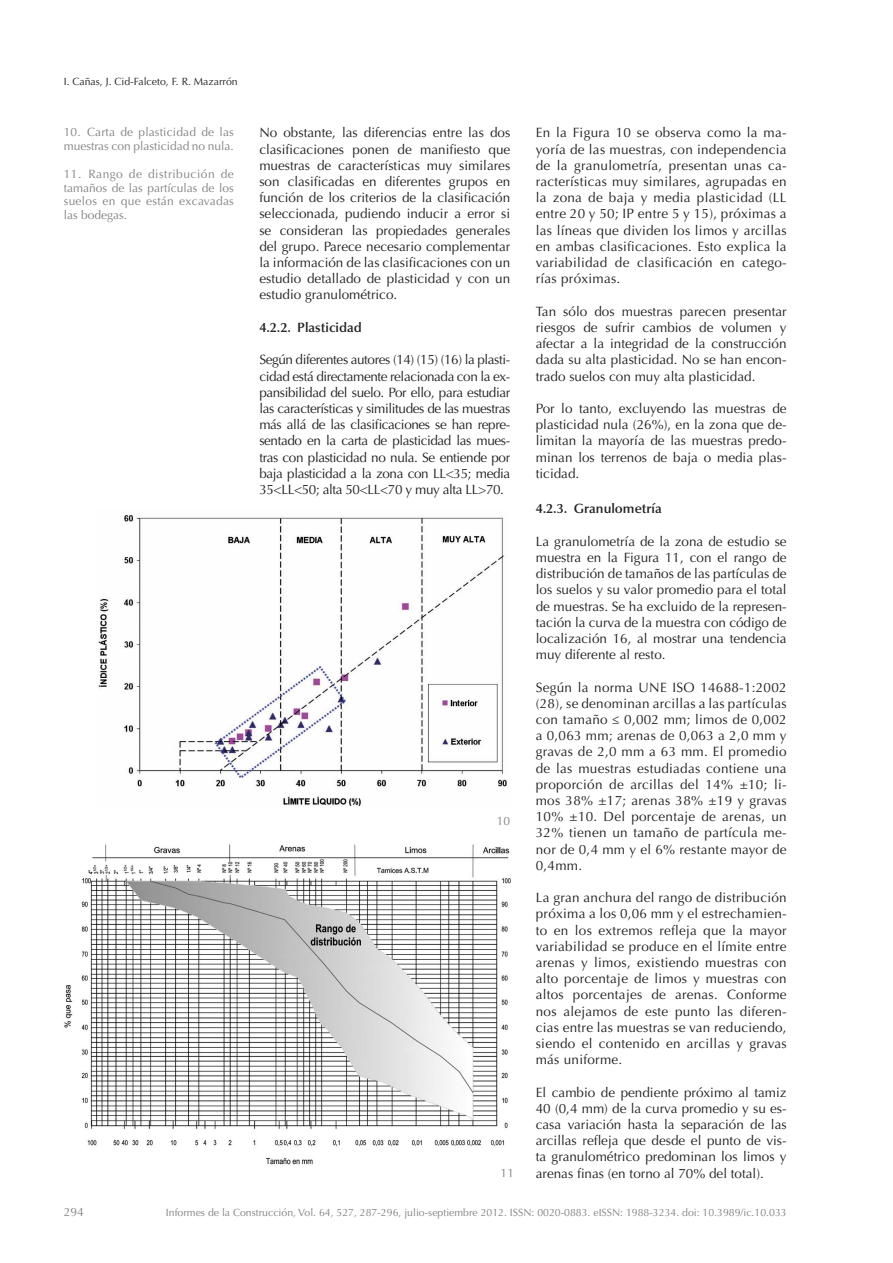
<style>
.page{position:relative;width:893px;height:1263px;background:#fff}
.page>*{position:absolute;margin:0;border:0;box-sizing:border-box;transform-origin:0 0}
.t1{font:13.5px/16.2px "Optima LT Std";color:#231f20;text-align:justify}
.t2{font:600 13.5px "Optima LT Std";color:#231f20}
.t3{font:12px/13.5px "Optima LT Std";color:#808285;text-align:justify}
.t4{font:10.5px "Optima LT Std";color:#808285}
.t5{font:10.5px "Optima LT Std";color:#231f20}
</style>
<div class="page">
<img style="left:64px;top:844px;width:447px;height:321px">
<img style="left:98px;top:514px;width:409px;height:292px">
<p class="t5" style="left:64px;top:75px;width:175px">I. Cañas, J. Cid-Falceto, F. R. Mazarrón</p>
<p class="t3" style="left:64px;top:126px;width:172px">10. Carta de plasticidad de las muestras con plasticidad no nula.</p>
<p class="t3" style="left:64px;top:168px;width:172px">11. Rango de distribución de tamaños de las partículas de los suelos en que están excavadas las bodegas.</p>
<p class="t1" style="left:259px;top:125px;width:252px">No obstante, las diferencias entre las dos clasificaciones ponen de manifiesto que muestras de características muy similares son clasificadas en diferentes grupos en función de los criterios de la clasificación seleccionada, pudiendo inducir a error si se consideran las propiedades generales del grupo. Parece necesario complementar la información de las clasificaciones con un estudio detallado de plasticidad y con un estudio granulométrico.</p>
<p class="t2" style="left:259px;top:319px;width:104px">4.2.2. Plasticidad</p>
<p class="t1" style="left:259px;top:352px;width:252px">Según diferentes autores (14) (15) (16) la plasti&shy;cidad está directamente relacionada con la ex&shy;pansibilidad del suelo. Por ello, para estudiar las características y similitudes de las muestras más allá de las clasificaciones se han repre&shy;sentado en la carta de plasticidad las mues&shy;tras con plasticidad no nula. Se entiende por baja plasticidad a la zona con LL&lt;35; media 35&lt;LL&lt;50; alta 50&lt;LL&lt;70 y muy alta LL&gt;70.</p>
<p class="t3" style="left:497px;top:815px;width:15px">10</p>
<p class="t3" style="left:501px;top:1166px;width:15px">11</p>
<p class="t1" style="left:536px;top:125px;width:252px">En la Figura 10 se observa como la ma&shy;yoría de las muestras, con independencia de la granulometría, presentan unas ca&shy;racterísticas muy similares, agrupadas en la zona de baja y media plasticidad (LL entre 20 y 50; IP entre 5 y 15), próximas a las líneas que dividen los limos y arcillas en ambas clasificaciones. Esto explica la variabilidad de clasificación en catego&shy;rías próximas.</p>
<p class="t1" style="left:536px;top:303px;width:252px">Tan sólo dos muestras parecen presentar riesgos de sufrir cambios de volumen y afectar a la integridad de la construcción dada su alta plasticidad. No se han encon&shy;trado suelos con muy alta plasticidad.</p>
<p class="t1" style="left:536px;top:400px;width:252px">Por lo tanto, excluyendo las muestras de plasticidad nula (26%), en la zona que de&shy;limitan la mayoría de las muestras predo&shy;minan los terrenos de baja o media plas&shy;ticidad.</p>
<p class="t2" style="left:536px;top:501px;width:128px">4.2.3. Granulometría</p>
<p class="t1" style="left:536px;top:533px;width:252px">La granulometría de la zona de estudio se muestra en la Figura 11, con el rango de distribución de tamaños de las partículas de los suelos y su valor promedio para el total de muestras. Se ha excluido de la represen&shy;tación la curva de la muestra con código de localización 16, al mostrar una tendencia muy diferente al resto.</p>
<p class="t1" style="left:536px;top:679px;width:252px">Según la norma UNE ISO 14688-1:2002 (28), se denominan arcillas a las partículas con tamaño ≤ 0,002 mm; limos de 0,002 a 0,063 mm; arenas de 0,063 a 2,0 mm y gravas de 2,0 mm a 63 mm. El promedio de las muestras estudiadas contiene una proporción de arcillas del 14% ±10; li&shy;mos 38% ±17; arenas 38% ±19 y gravas 10% ±10. Del porcentaje de arenas, un 32% tienen un tamaño de partícula me&shy;nor de 0,4 mm y el 6% restante mayor de 0,4mm.</p>
<p class="t1" style="left:536px;top:890px;width:252px">La gran anchura del rango de distribución próxima a los 0,06 mm y el estrechamien&shy;to en los extremos refleja que la mayor variabilidad se produce en el límite entre arenas y limos, existiendo muestras con alto porcentaje de limos y muestras con altos porcentajes de arenas. Conforme nos alejamos de este punto las diferen&shy;cias entre las muestras se van reduciendo, siendo el contenido en arcillas y gravas más uniforme.</p>
<p class="t1" style="left:536px;top:1084px;width:252px">El cambio de pendiente próximo al tamiz 40 (0,4 mm) de la curva promedio y su es&shy;casa variación hasta la separación de las arcillas refleja que desde el punto de vis&shy;ta granulométrico predominan los limos y arenas finas (en torno al 70% del total).</p>
<p class="t3" style="left:64px;top:1205px;width:22px">294</p>
<p class="t4" style="left:166px;top:1206px;width:622px">Informes de la Construcción, Vol. 64, 527, 287-296, julio-septiembre 2012. ISSN: 0020-0883. eISSN: 1988-3234. doi: 10.3989/ic.10.033</p>
</div>
